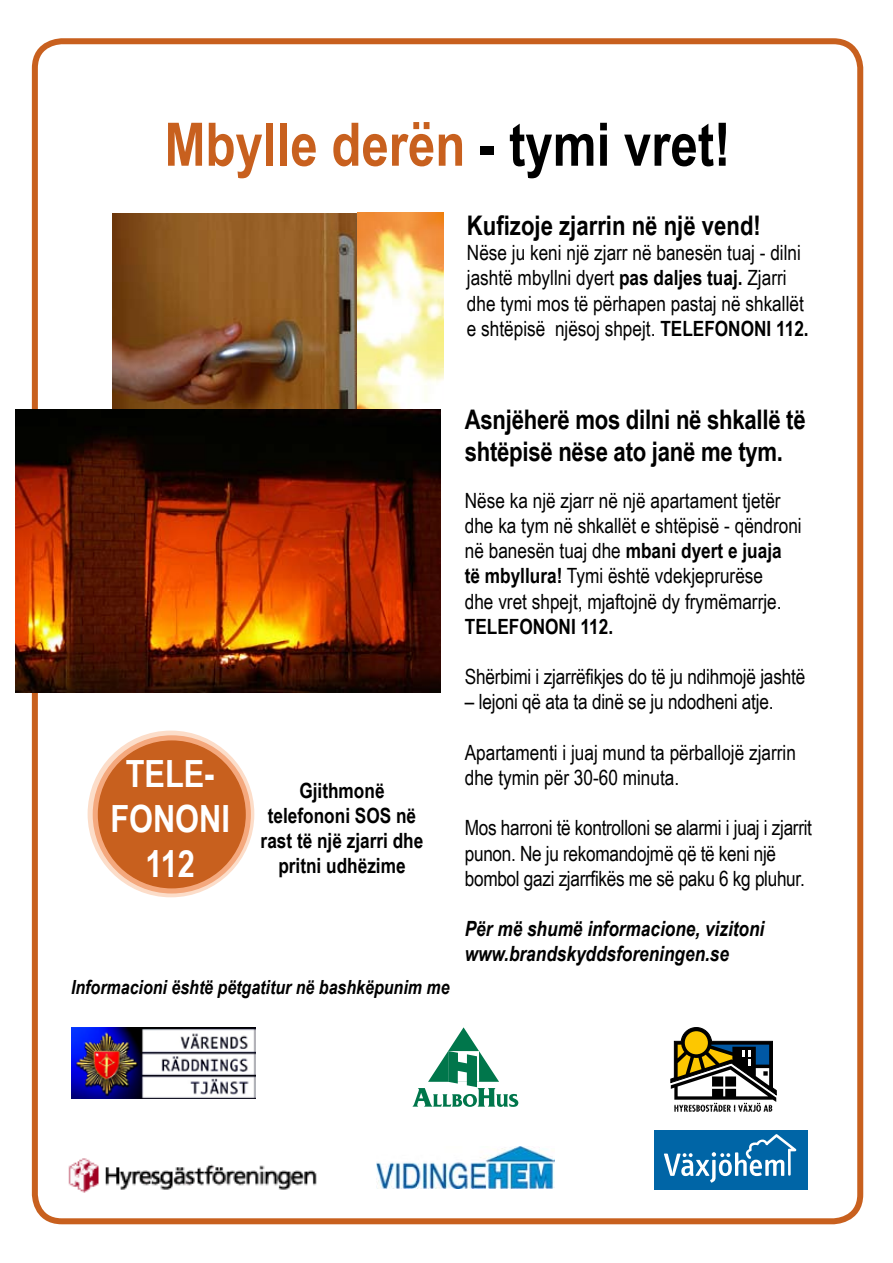
<style>
.page{position:relative;width:893px;height:1263px;background:#fff}
.page>*{position:absolute;margin:0;border:0;box-sizing:border-box;transform-origin:0 0}
.t1{font:700 60px "Arial Narrow";color:#c8601e}
.t2{font:700 54px/64.8px "Arial Narrow";color:#fff}
.t3{font:700 37.5px/45px "Arial Narrow";color:#fff;text-align:center}
.t4{font:700 27px/32.4px "Arial Narrow";letter-spacing:-.01em;color:#000}
.t5{font:21px/25.2px "Arial Narrow";color:#000}
.t6{font:700 21px/25.2px "Arial Narrow";color:#000;text-align:center}
.t7{font:italic 700 21px/25.2px "Arial Narrow";color:#000}
.t8{font:italic 700 19.5px "Arial Narrow";color:#000}
.t9{font:18px "Times New Roman";color:#fff}
.s1{color:#000}
.s2{font-weight:700}
</style>
<div class="page">
<img style="left:113px;top:213px;width:331px;height:197px">
<img style="left:358px;top:213px;width:85px;height:197px">
<svg style="left:145px;top:1078px;width:719px;height:114px"></svg>
<div style="left:32px;top:38px;width:831px;height:1186px;border:6px solid #c8601e;border-radius:27px"></div>
<img style="left:68px;top:1140px;width:256px;height:53px">
<div style="left:655px;top:1130px;width:153px;height:59px;background:#0065a6"></div>
<svg style="left:664px;top:1134px;width:133px;height:49px"></svg>
<svg style="left:671px;top:1027px;width:105px;height:85px"></svg>
<img style="left:376px;top:1147px;width:179px;height:41px">
<img style="left:71px;top:1027px;width:184px;height:71px">
<svg style="left:412px;top:1027px;width:106px;height:80px"></svg>
<svg style="left:88px;top:731px;width:166px;height:165px;background:#fad5be"></svg>
<svg style="left:93px;top:736px;width:157px;height:157px;background:#ee9e70"></svg>
<div style="left:99px;top:741px;width:146px;height:147px;background:#c8601e;border-radius:50%"></div>
<img style="left:16px;top:410px;width:425px;height:282px">
<h1 class="t1" style="left:165px;top:110px;width:567px">Mbylle derën <span class="s1">- tymi vret!</span></h1>
<p class="t4" style="left:467px;top:209px;width:296px">Kufizoje zjarrin në një vend!</p>
<p class="t5" style="left:467px;top:240px;width:343px">Nëse ju keni një zjarr në banesën tuaj - dilni jashtë mbyllni dyert <span class="s2">pas daljes tuaj.</span> Zjarri dhe tymi mos të përhapen pastaj në shkallët e shtëpisë njësoj shpejt. <span class="s2">TELEFONONI 112.</span></p>
<h2 class="t2" style="left:140px;top:732px;width:100px">Ring<br>112</h2>
<h3 class="t3" style="left:110px;top:750px;width:121px">TELE-<br>FONONI<br>112</h3>
<p class="t9" style="left:128px;top:768px;width:14px">R</p>
<p class="t6" style="left:261px;top:778px;width:164px">Gjithmonë telefononi SOS në rast të një zjarri dhe pritni udhëzime</p>
<p class="t8" style="left:71px;top:976px;width:380px">Informacioni është pëtgatitur në bashkëpunim me</p>
<p class="t4" style="left:465px;top:403px;width:342px">Asnjëherë mos dilni në shkallë të shtëpisë nëse ato janë me tym.</p>
<p class="t5" style="left:465px;top:488px;width:338px">Nëse ka një zjarr në një apartament tjetër dhe ka tym në shkallët e shtëpisë - qëndroni në banesën tuaj dhe <span class="s2">mbani dyert e juaja të mbyllura!</span> Tymi është vdekjeprurëse<br>dhe vret shpejt, mjaftojnë dy frymëmarrje.</p>
<p class="t6" style="left:465px;top:613px;width:150px">TELEFONONI 112.</p>
<p class="t5" style="left:465px;top:664px;width:342px">Shërbimi i zjarrëfikjes do të ju ndihmojë jashtë</p>
<p class="t5" style="left:465px;top:689px;width:310px">– lejoni që ata ta dinë se ju ndodheni atje.</p>
<p class="t5" style="left:465px;top:740px;width:333px">Apartamenti i juaj mund ta përballojë zjarrin dhe tymin për 30-60 minuta.</p>
<p class="t5" style="left:465px;top:815px;width:349px">Mos harroni të kontrolloni se alarmi i juaj i zjarrit punon. Ne ju rekomandojmë që të keni një bombol gazi zjarrfikës me së paku 6 kg pluhur.</p>
<p class="t7" style="left:465px;top:916px;width:301px">Për më shumë informacione, vizitoni www.brandskyddsforeningen.se</p>
</div>
